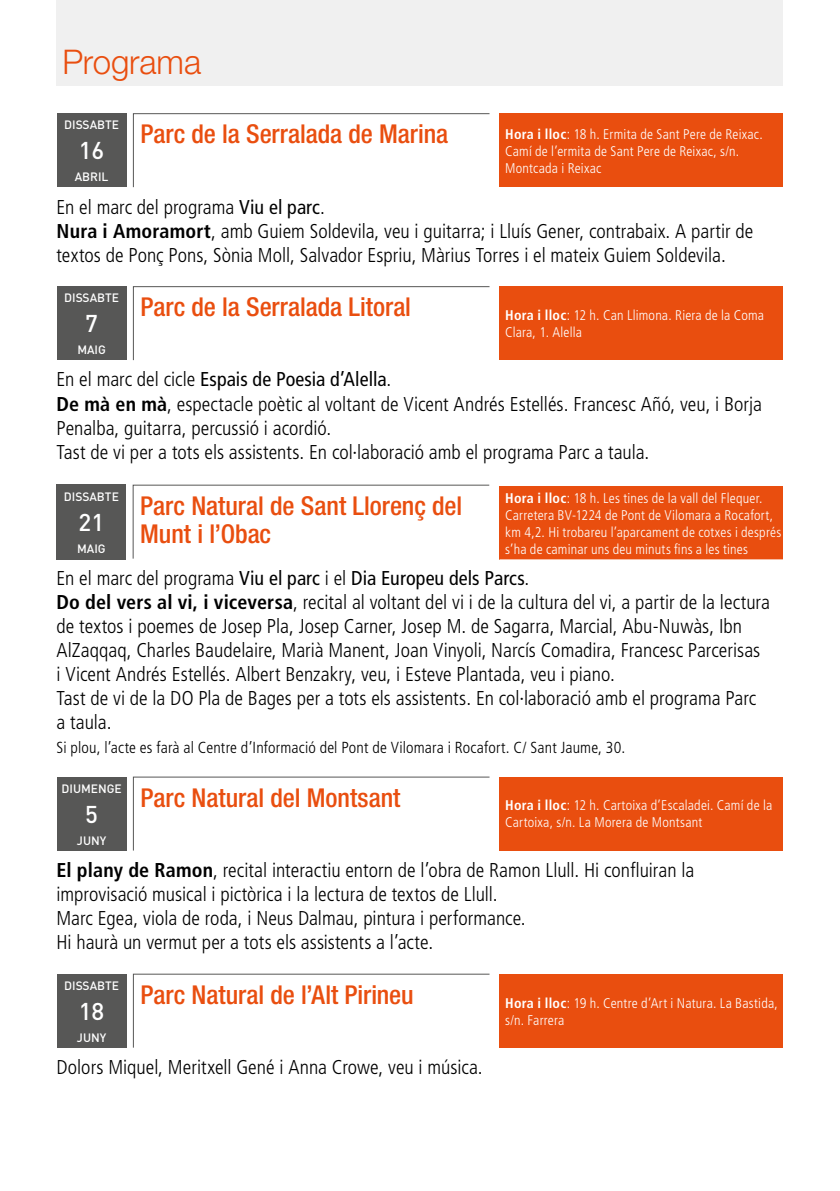
<style>
.page{position:relative;width:840px;height:1191px;background:#fff}
.page>*{position:absolute;margin:0;border:0;box-sizing:border-box;transform-origin:0 0}
.t1{font:300 34px "Helvetica Neue LT Std";letter-spacing:-.005em;color:#e94e0f}
.t2{font:500 condensed 26px/28px "Helvetica Neue LT Std";color:#e94e0f}
.t3{font:500 24px "DIN";color:#fff}
.t4{font:300 condensed 20px/24px "Frutiger LT Std";color:#000}
.t5{font:300 condensed 16px "Frutiger LT Std";letter-spacing:.01em;color:#000}
.t6{font:300 condensed 14px/17px "Frutiger LT Std";letter-spacing:.015em;color:#fff}
.t7{font:500 12px "DIN";color:#fff}
.s1{font-weight:700}
.s2{font-weight:400}
</style>
<div class="page">
<div style="left:499px;top:113px;width:283px;height:74px;background:#e94e0f"></div>
<div style="left:499px;top:286px;width:283px;height:74px;background:#e94e0f"></div>
<div style="left:499px;top:777px;width:283px;height:73px;background:#e94e0f"></div>
<div style="left:499px;top:974px;width:283px;height:73px;background:#e94e0f"></div>
<div style="left:499px;top:486px;width:283px;height:74px;background:#e94e0f"></div>
<hr style="left:499px;top:559px;width:283px;height:1px;background:#fff">
<svg style="left:133px;top:113px;width:356px;height:75px"></svg>
<svg style="left:133px;top:286px;width:356px;height:75px"></svg>
<svg style="left:133px;top:776px;width:356px;height:75px"></svg>
<svg style="left:133px;top:973px;width:356px;height:75px"></svg>
<svg style="left:132px;top:484px;width:357px;height:75px"></svg>
<div style="left:57px;top:113px;width:69px;height:74px;background:#575756"></div>
<div style="left:57px;top:286px;width:69px;height:74px;background:#575756"></div>
<div style="left:57px;top:777px;width:69px;height:73px;background:#575756"></div>
<div style="left:57px;top:974px;width:69px;height:73px;background:#575756"></div>
<div style="left:56px;top:485px;width:70px;height:75px;background:#575756"></div>
<div style="left:57px;top:0;width:725px;height:85px;background:#f0f0f0"></div>
<h1 class="t1" style="left:62px;top:41px;width:140px">Programa</h1>
<p class="t7" style="left:64px;top:117px;width:56px">DISSABTE</p>
<p class="t3" style="left:79px;top:135px;width:27px">16</p>
<p class="t7" style="left:75px;top:169px;width:35px">ABRIL</p>
<h2 class="t2" style="left:140px;top:120px;width:309px">Parc de la Serralada de Marina</h2>
<p class="t6" style="left:505px;top:125px;width:259px"><span class="s1">Hora i lloc</span>: 18 h. Ermita de Sant Pere de Reixac.<br>Camí de l’ermita de Sant Pere de Reixac, s/n.<br>Montcada i Reixac</p>
<p class="t4" style="left:56px;top:195px;width:698px">En el marc del programa <span class="s2">Viu el parc</span>.<br><span class="s1">Nura i Amoramort</span>, amb Guiem Soldevila, veu i guitarra; i Lluís Gener, contrabaix. A partir de textos de Ponç Pons, Sònia Moll, Salvador Espriu, Màrius Torres i el mateix Guiem Soldevila.</p>
<p class="t7" style="left:64px;top:290px;width:56px">DISSABTE</p>
<p class="t3" style="left:85px;top:308px;width:14px">7</p>
<p class="t7" style="left:77px;top:342px;width:30px">MAIG</p>
<h2 class="t2" style="left:140px;top:293px;width:272px">Parc de la Serralada Litoral</h2>
<p class="t6" style="left:505px;top:307px;width:260px"><span class="s1">Hora i lloc</span>: 12 h. Can Llimona. Riera de la Coma<br>Clara, 1. Alella</p>
<p class="t4" style="left:56px;top:368px;width:706px">En el marc del cicle <span class="s2">Espais de Poesia d’Alella</span>.<br><span class="s1">De mà en mà</span>, espectacle poètic al voltant de Vicent Andrés Estellés. Francesc Añó, veu, i Borja Penalba, guitarra, percussió i acordió.<br>Tast de vi per a tots els assistents. En col·laboració amb el programa Parc a taula.</p>
<p class="t7" style="left:64px;top:489px;width:56px">DISSABTE</p>
<p class="t3" style="left:79px;top:507px;width:27px">21</p>
<p class="t7" style="left:77px;top:541px;width:30px">MAIG</p>
<h2 class="t2" style="left:140px;top:491px;width:323px">Parc Natural de Sant Llorenç del<br>Munt i l’Obac</h2>
<p class="t6" style="left:505px;top:489px;width:277px"><span class="s1">Hora i lloc</span>: 18 h. Les tines de la vall del Flequer.<br>Carretera BV-1224 de Pont de Vilomara a Rocafort, km 4,2. Hi trobareu l’aparcament de cotxes i després s’ha de caminar uns deu minuts fins a les tines</p>
<p class="t4" style="left:56px;top:566px;width:714px">En el marc del programa <span class="s2">Viu el parc</span> i el <span class="s2">Dia Europeu dels Parcs</span>.<br><span class="s1">Do del vers al vi, i viceversa</span>, recital al voltant del vi i de la cultura del vi, a partir de la lectura de textos i poemes de Josep Pla, Josep Carner, Josep M. de Sagarra, Marcial, Abu-Nuwàs, Ibn AlZaqqaq, Charles Baudelaire, Marià Manent, Joan Vinyoli, Narcís Comadira, Francesc Parcerisas<br>i Vicent Andrés Estellés. Albert Benzakry, veu, i Esteve Plantada, veu i piano.<br>Tast de vi de la DO Pla de Bages per a tots els assistents. En col·laboració amb el programa Parc a taula.</p>
<p class="t5" style="left:56px;top:738px;width:570px">Si plou, l’acte es farà al Centre d’Informació del Pont de Vilomara i Rocafort. C/ Sant Jaume, 30.</p>
<p class="t7" style="left:61px;top:780px;width:62px">DIUMENGE</p>
<p class="t3" style="left:85px;top:798px;width:14px">5</p>
<p class="t7" style="left:77px;top:832px;width:31px">JUNY</p>
<h2 class="t2" style="left:140px;top:783px;width:261px">Parc Natural del Montsant</h2>
<p class="t6" style="left:505px;top:797px;width:268px"><span class="s1">Hora i lloc</span>: 12 h. Cartoixa d’Escaladei. Camí de la<br>Cartoixa, s/n. La Morera de Montsant</p>
<p class="t4" style="left:56px;top:858px;width:639px"><span class="s1">El plany de Ramon</span>, recital interactiu entorn de l’obra de Ramon Llull. Hi confluiran la improvisació musical i pictòrica i la lectura de textos de Llull.<br>Marc Egea, viola de roda, i Neus Dalmau, pintura i performance.<br>Hi haurà un vermut per a tots els assistents a l’acte.</p>
<p class="t7" style="left:64px;top:977px;width:56px">DISSABTE</p>
<p class="t3" style="left:79px;top:995px;width:27px">18</p>
<p class="t7" style="left:77px;top:1029px;width:31px">JUNY</p>
<h2 class="t2" style="left:140px;top:980px;width:274px">Parc Natural de l’Alt Pirineu</h2>
<p class="t4" style="left:56px;top:1055px;width:427px">Dolors Miquel, Meritxell Gené i Anna Crowe, veu i música.</p>
<p class="t6" style="left:505px;top:994px;width:274px"><span class="s1">Hora i lloc</span>: 19 h. Centre d’Art i Natura. La Bastida, s/n. Farrera</p>
</div>
